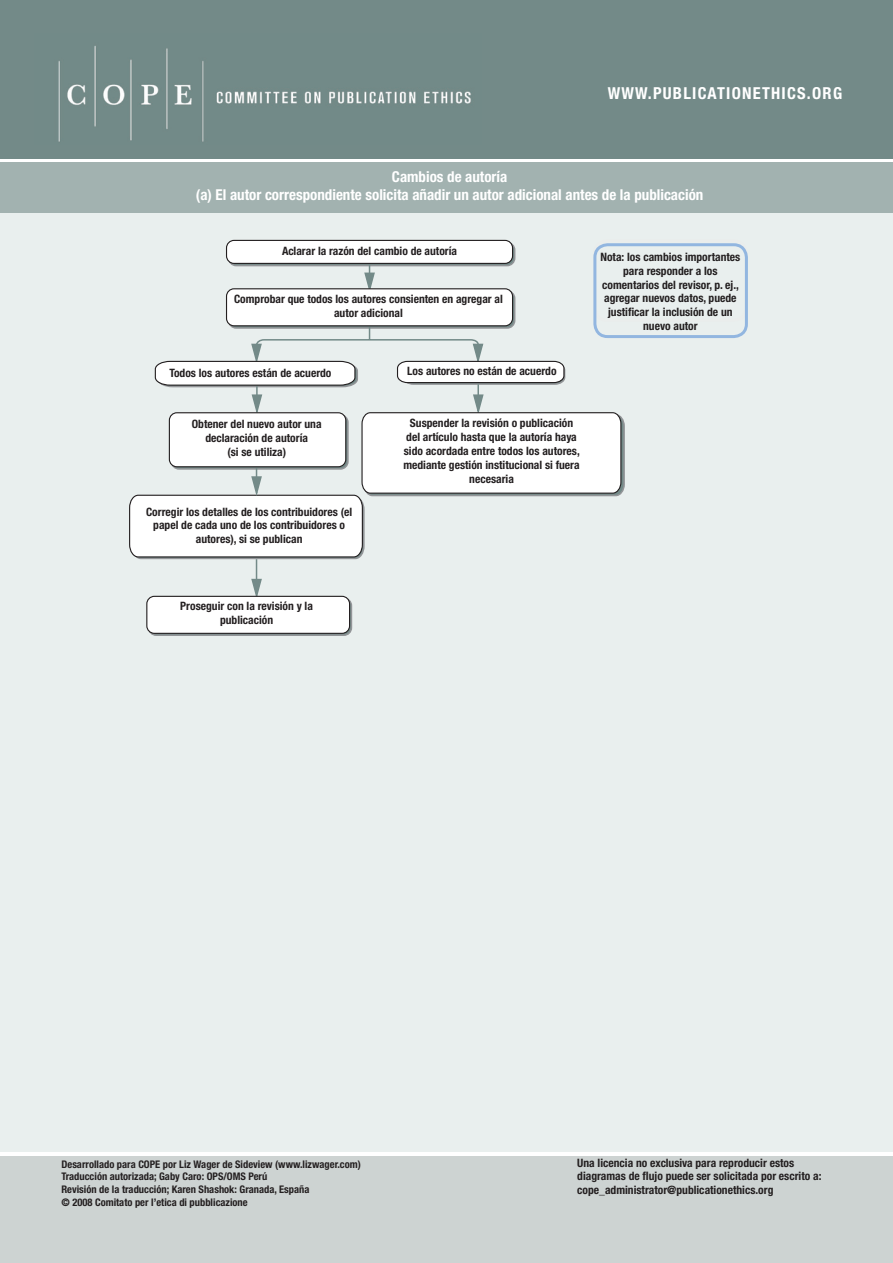
<style>
.page{position:relative;width:893px;height:1263px;background:#fff}
.page>*{position:absolute;margin:0;border:0;box-sizing:border-box;transform-origin:0 0}
.t1{font:700 condensed 16.5px "Helvetica Neue LT Std";letter-spacing:.075em;color:#fff}
.t2{font:700 condensed 15px "Helvetica Neue LT Std";color:#fff}
.t3{font:700 condensed 11.55px/13.8px "Helvetica Neue LT Std";color:#231f20;text-align:center}
.t4{font:700 condensed 10.5px "Helvetica Neue LT Std";color:#231f20}
</style>
<div class="page">
<div style="left:0;top:0;width:893px;height:158px;background:#738a88"></div>
<div style="left:0;top:213px;width:893px;height:939px;background:#e9efee"></div>
<div style="left:0;top:1157px;width:893px;height:106px;background:#cdd3d2"></div>
<div style="left:593px;top:239px;width:155px;height:83px;border:3px solid #eaedec;border-radius:13px"></div>
<div style="left:228px;top:242px;width:287px;height:24px;border:2px solid #939598;border-radius:8px"></div>
<svg style="left:363px;top:264px;width:13px;height:24px"></svg>
<div style="left:227px;top:289px;width:286px;height:37px;background:#fff;border-radius:8px"></div>
<div style="left:226px;top:288px;width:287px;height:38px;border:1px solid #231f20;border-radius:8px"></div>
<div style="left:148px;top:597px;width:204px;height:39px;border:2px solid #939598;border-radius:8px"></div>
<div style="left:147px;top:596px;width:203px;height:37px;background:#fff;border-radius:8px"></div>
<div style="left:146px;top:596px;width:204px;height:38px;border:1px solid #231f20;border-radius:8px"></div>
<div style="left:227px;top:240px;width:286px;height:23px;background:#fff;border-radius:8px"></div>
<div style="left:226px;top:240px;width:287px;height:24px;border:1px solid #231f20;border-radius:8px"></div>
<svg style="left:129px;top:324px;width:496px;height:278px"></svg>
<div style="left:169px;top:413px;width:177px;height:54px;background:#fff;border-radius:8px"></div>
<div style="left:169px;top:412px;width:177px;height:55px;border:1px solid #231f20;border-radius:8px"></div>
<div style="left:593px;top:243px;width:155px;height:95px;border:3px solid #92b6e0;border-radius:13px"></div>
<img style="left:58px;top:45px;width:413px;height:97px">
<div style="left:0;top:163px;width:893px;height:50px;background:#a2b2b0"></div>
<p class="t1" style="left:608px;top:83px;width:236px">WWW.PUBLICATIONETHICS.ORG</p>
<p class="t2" style="left:392px;top:167px;width:117px">Cambios de autoría</p>
<p class="t2" style="left:196px;top:185px;width:509px">(a) El autor correspondiente solicita añadir un autor adicional antes de la publicación</p>
<p class="t3" style="left:282px;top:243px;width:176px">Aclarar la razón del cambio de autoría</p>
<p class="t3" style="left:234px;top:292px;width:270px">Comprobar que todos los autores consienten en agregar al autor adicional</p>
<p class="t3" style="left:169px;top:366px;width:164px">Todos los autores están de acuerdo</p>
<p class="t3" style="left:192px;top:417px;width:131px">Obtener del nuevo autor una declaración de autoría</p>
<p class="t3" style="left:227px;top:445px;width:60px">(si se utiliza)</p>
<p class="t3" style="left:146px;top:504px;width:208px">Corregir los detalles de los contribuidores (el</p>
<p class="t3" style="left:153px;top:518px;width:193px">papel de cada uno de los contribuidores o</p>
<p class="t3" style="left:196px;top:532px;width:108px">autores), si se publican</p>
<p class="t3" style="left:407px;top:364px;width:151px">Los autores no están de acuerdo</p>
<p class="t3" style="left:410px;top:416px;width:165px">Suspender la revisión o publicación</p>
<p class="t3" style="left:406px;top:430px;width:172px">del artículo hasta que la autoría haya</p>
<p class="t3" style="left:404px;top:444px;width:178px">sido acordada entre todos los autores,</p>
<p class="t3" style="left:403px;top:457px;width:178px">mediante gestión institucional si fuera</p>
<p class="t3" style="left:469px;top:471px;width:46px">necesaria</p>
<p class="t3" style="left:600px;top:250px;width:141px">Nota: los cambios importantes</p>
<p class="t3" style="left:602px;top:264px;width:138px">para responder a los comentarios del revisor, p. ej., agregar nuevos datos, puede</p>
<p class="t3" style="left:608px;top:305px;width:126px">justificar la inclusión de un</p>
<p class="t3" style="left:643px;top:319px;width:56px">nuevo autor</p>
<p class="t3" style="left:180px;top:599px;width:134px">Proseguir con la revisión y la</p>
<p class="t3" style="left:220px;top:613px;width:55px">publicación</p>
<p class="t4" style="left:61px;top:1158px;width:301px">Desarrollado para COPE por Liz Wager de Sideview (www.lizwager.com)</p>
<p class="t4" style="left:61px;top:1170px;width:207px">Traducción autorizada; Gaby Caro: OPS/OMS Perú</p>
<p class="t4" style="left:61px;top:1183px;width:250px">Revisión de la traducción; Karen Shashok: Granada, España</p>
<p class="t4" style="left:61px;top:1195px;width:188px">© 2008 Comitato per l’etica di pubblicazione</p>
<p class="t3" style="left:577px;top:1155px;width:246px;text-align:left">Una licencia no exclusiva para reproducir estos diagramas de flujo puede ser solicitada por escrito a: cope_administrator@publicationethics.org</p>
</div>
